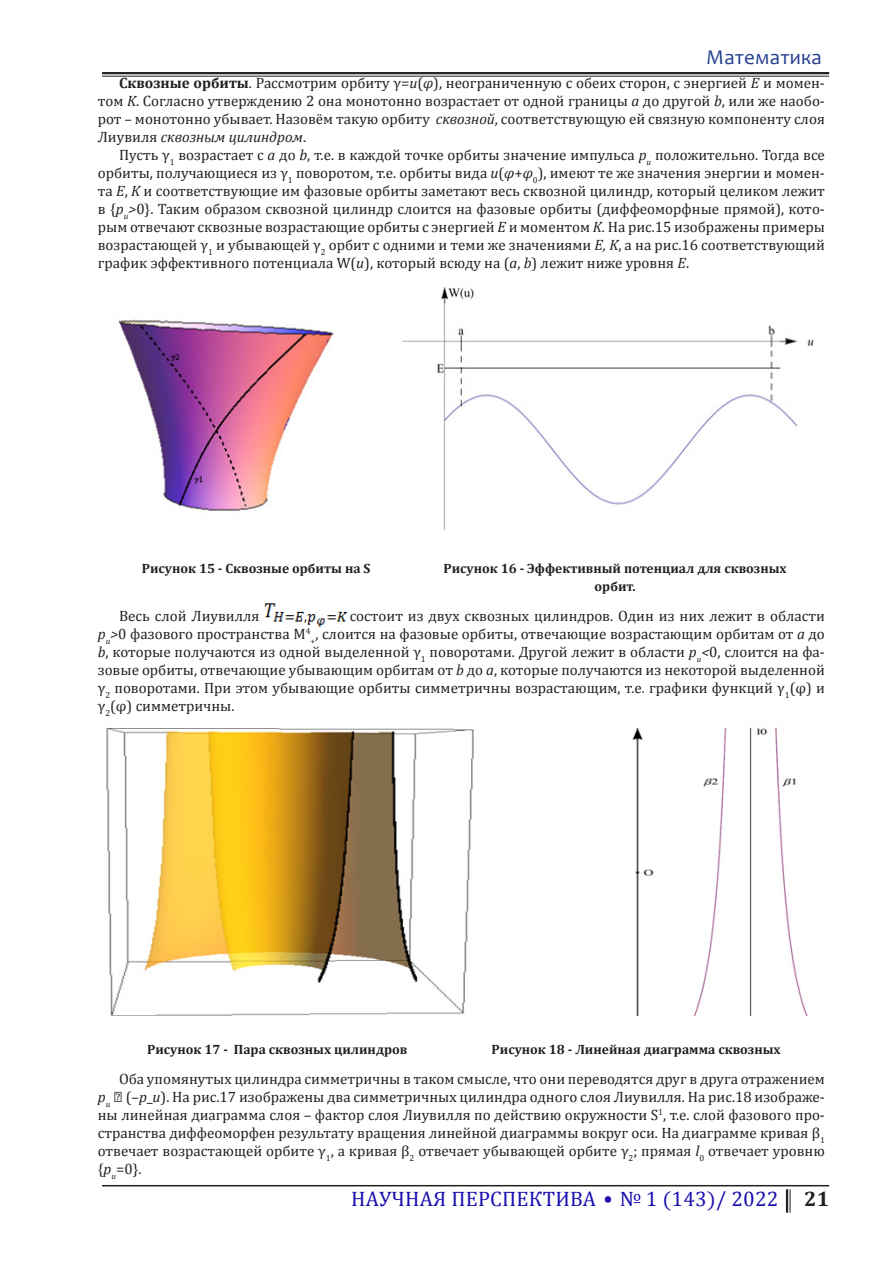
<style>
.page{position:relative;width:893px;height:1263px;background:#fff}
.page>*{position:absolute;margin:0;border:0;box-sizing:border-box;transform-origin:0 0}
.t1{font:21px "Cambria Math";letter-spacing:.01em;color:#1a0eaf}
.t2{font:21px "Candara";letter-spacing:.01em;color:#253f8e}
.t3{font:15px/18px "Cambria";color:#231f20;text-align:justify}
.t4{font:700 13.5px/18px "Cambria";color:#231f20;text-align:center}
.s1{font-weight:700}
.s2{font-style:italic}
.s3{font-family:"Candara";font-weight:700}
.s4{font-family:"Cambria";font-weight:700;color:#231f20}
</style>
<div class="page">
<hr style="left:102px;top:72px;width:727px;height:2px;background:#231f20">
<hr style="left:102px;top:76px;width:727px;height:1px;background:#231f20">
<hr style="left:102px;top:1185px;width:727px;height:1px;background:#231f20">
<svg style="left:790px;top:1189px;width:1px;height:24px"></svg>
<hr style="left:786px;top:1189px;width:2px;height:24px;background:#231f20">
<img style="left:119px;top:287px;width:695px;height:243px">
<img style="left:264px;top:603px;width:84px;height:24px">
<img style="left:106px;top:728px;width:702px;height:288px">
<p class="t2" style="left:706px;top:45px;width:117px">Математика</p>
<p class="t3" style="left:98px;top:74px;width:729px;text-indent:21px"><span class="s1">Сквозные орбиты</span>. Рассмотрим орбиту γ=<span class="s2">u</span>(<span class="s2">φ</span>), неограниченную с обеих сторон, с энергией <span class="s2">E</span> и момен&shy;том <span class="s2">K</span>. Согласно утверждению 2 она монотонно возрастает от одной границы <span class="s2">a</span> до другой <span class="s2">b</span>, или же наобо&shy;рот – монотонно убывает. Назовём такую орбиту <span class="s2">сквозной</span>, соответствующую ей связную компоненту слоя Лиувиля <span class="s2">сквозным цилиндром</span>.</p>
<p class="t3" style="left:98px;top:146px;width:729px;text-indent:21px">Пусть γ<sub>1</sub> возрастает с <span class="s2">a</span> до <span class="s2">b</span>, т.е. в каждой точке орбиты значение импульса <span class="s2">p</span><sub>u</sub> положительно. Тогда все орбиты, получающиеся из γ<sub>1</sub> поворотом, т.е. орбиты вида <span class="s2">u</span>(<span class="s2">φ</span>+<span class="s2">φ</span><sub>0</sub>), имеют те же значения энергии и момен&shy;та <span class="s2">E</span>, <span class="s2">K</span> и соответствующие им фазовые орбиты заметают весь сквозной цилиндр, который целиком лежит в {<span class="s2">p</span><sub>u</sub><span class="s2">&gt;</span>0}. Таким образом сквозной цилиндр слоится на фазовые орбиты (диффеоморфные прямой), кото&shy;рым отвечают сквозные возрастающие орбиты с энергией <span class="s2">E</span> и моментом <span class="s2">K</span>. На рис.15 изображены примеры возрастающей γ<sub>1</sub> и убывающей γ<sub>2</sub> орбит с одними и теми же значениями <span class="s2">E, K</span>, а на рис.16 соответствующий график эффективного потенциала W(<span class="s2">u</span>), который всюду на (<span class="s2">a</span>, <span class="s2">b</span>) лежит ниже уровня <span class="s2">E</span>.</p>
<p class="t4" style="left:142px;top:559px;width:230px">Рисунок 15 - Сквозные орбиты на S</p>
<p class="t4" style="left:443px;top:559px;width:345px">Рисунок 16 - Эффективный потенциал для сквозных орбит.</p>
<p class="t3" style="left:119px;top:607px;width:142px">Весь слой Лиувилля</p>
<p class="t3" style="left:98px;top:607px;width:729px;text-indent:252px">состоит из двух сквозных цилиндров. Один из них лежит в области <span class="s2">p</span><sub>u</sub><span class="s2">&gt;</span>0 фазового пространства M<sup>4</sup><sub>+</sub>, слоится на фазовые орбиты, отвечающие возрастающим орбитам от <span class="s2">a</span> до <span class="s2">b</span>, которые получаются из одной выделенной γ<sub>1</sub> поворотами. Другой лежит в области <span class="s2">p</span><sub>u</sub><span class="s2">&lt;</span>0, слоится на фа&shy;зовые орбиты, отвечающие убывающим орбитам от <span class="s2">b</span> до <span class="s2">a</span>, которые получаются из некоторой выделенной γ<sub>2</sub> поворотами. При этом убывающие орбиты симметричны возрастающим, т.е. графики функций γ<sub>1</sub>(φ) и γ<sub>2</sub>(φ) симметричны.</p>
<p class="t4" style="left:147px;top:1040px;width:262px">Рисунок 17 - Пара сквозных цилиндров</p>
<p class="t4" style="left:492px;top:1040px;width:291px">Рисунок 18 - Линейная диаграмма сквозных</p>
<p class="t3" style="left:98px;top:1070px;width:729px;text-indent:21px">Оба упомянутых цилиндра симметричны в таком смысле, что они переводятся друг в друга отражением <span class="s2">p</span><sub>u</sub> ⟶ (–<span class="s2">p</span>_<span class="s2">u</span>). На рис.17 изображены два симметричных цилиндра одного слоя Лиувилля. На рис.18 изображе&shy;ны линейная диаграмма слоя – фактор слоя Лиувилля по действию окружности S<sup>1</sup>, т.е. слой фазового про&shy;странства диффеоморфен результату вращения линейной диаграммы вокруг оси. На диаграмме кривая β<sub>1 </sub>отвечает возрастающей орбите γ<sub>1</sub>, а кривая β<sub>2</sub> отвечает убывающей орбите γ<sub>2</sub>; прямая <span class="s2">l</span><sub>0</sub> отвечает уровню {<span class="s2">p</span><sub>u</sub>=0}.</p>
<h1 class="t1" style="left:351px;top:1187px;width:480px">НАУЧНАЯ ПЕРСПЕКТИВА <span class="s3">•</span> № 1 (143)/ 2022 <span class="s4">21</span></h1>
</div>
